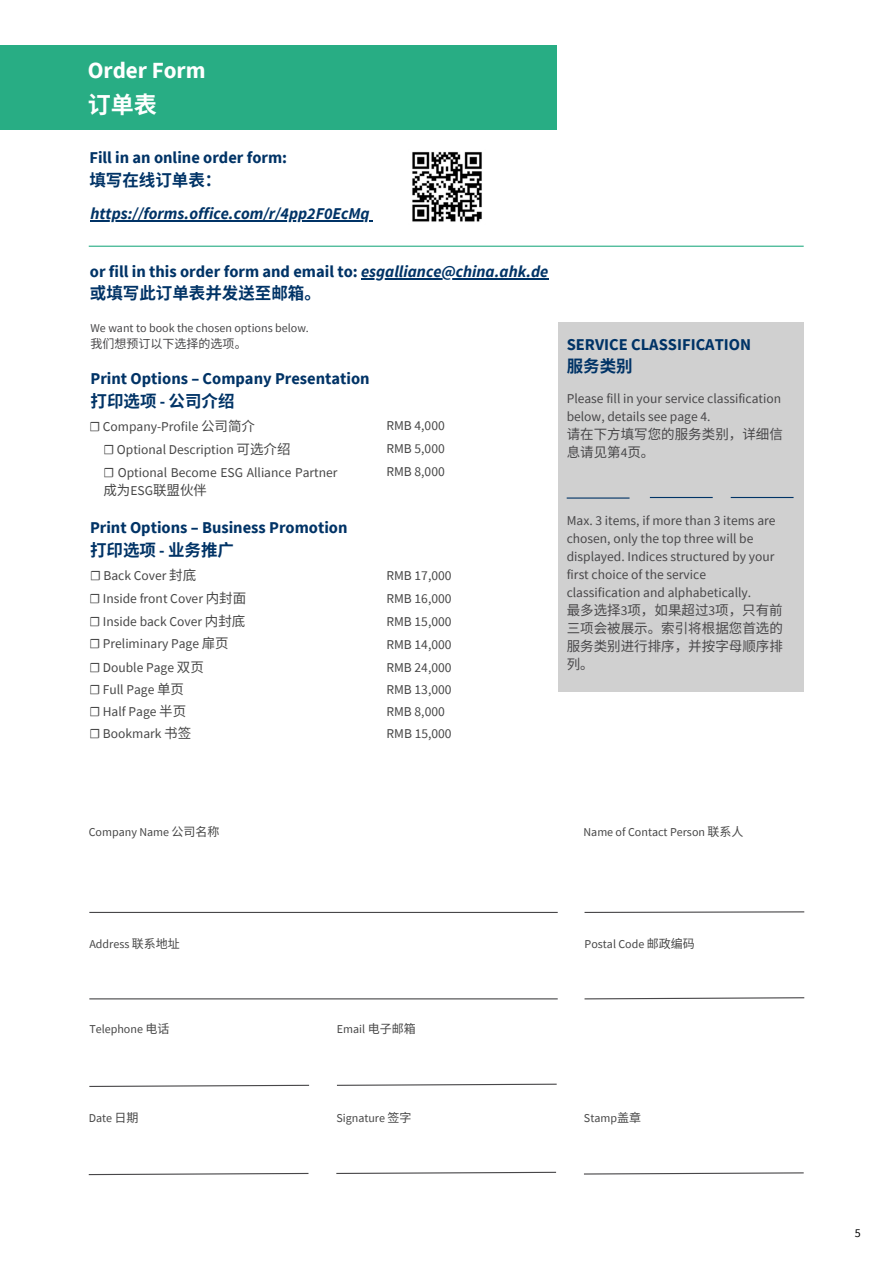
<style>
.page{position:relative;width:894px;height:1264px;background:#fff}
.page>*{position:absolute;margin:0;border:0;box-sizing:border-box;transform-origin:0 0}
.t1{font:700 23.1px "Source Sans Pro";color:#fff}
.t2{font:700 23.1px "Noto Sans CJ Ksc";color:#fff}
.t3{font:700 16.5px/22.5px "Source Sans Pro";color:#036}
.t4{font:italic 700 16.5px "Source Sans Pro";color:#036}
.t5{font:700 16.5px "Noto Sans CJ Ksc";color:#036}
.t6{font:13.5px/18px "Source Sans Pro";color:#474747}
.t7{font:13.5px/18px "Source Sans Pro";color:#484749}
.t8{font:12px "Source Sans Pro";color:#474747}
.t9{font:12px "Source Sans Pro";color:#484749}
.t10{font:12px "Noto Sans CJ Ksc";color:#484749}
.t11{font:12px "Source Sans Pro";color:#000}
.s1{font-family:"Noto Sans CJ Ksc"}
.s2{font-style:italic}
</style>
<div class="page">
<div style="left:0;top:45px;width:556px;height:85px;background:#28ad84"></div>
<hr style="left:89px;top:246px;width:714px;height:1px;background:#28ad84">
<div style="left:558px;top:322px;width:246px;height:370px;background:#d0d0d0"></div>
<hr style="left:649px;top:497px;width:63px;height:1px;background:#036">
<hr style="left:566px;top:497px;width:63px;height:1px;background:#036">
<hr style="left:730px;top:497px;width:63px;height:1px;background:#036">
<img style="left:412px;top:152px;width:70px;height:70px">
<hr style="left:90px;top:220px;width:279px;height:2px;background:#036">
<hr style="left:361px;top:278px;width:187px;height:1px;background:#036">
<hr style="left:89px;top:911px;width:468px;height:2px;background:#484749">
<svg style="left:584px;top:911px;width:221px;height:2px"></svg>
<hr style="left:89px;top:998px;width:468px;height:1px;background:#484749">
<svg style="left:584px;top:997px;width:221px;height:3px"></svg>
<svg style="left:337px;top:1083px;width:220px;height:3px"></svg>
<svg style="left:89px;top:1084px;width:221px;height:3px"></svg>
<svg style="left:336px;top:1171px;width:221px;height:3px"></svg>
<svg style="left:88px;top:1172px;width:221px;height:3px"></svg>
<svg style="left:584px;top:1172px;width:220px;height:3px"></svg>
<p class="t1" style="left:88px;top:55px;width:119px">Order Form</p>
<h3 class="t2" style="left:88px;top:86px;width:71px">订单表</h3>
<p class="t3" style="left:89px;top:146px;width:199px">Fill in an online order form:<span class="s1">填写在线订单表：</span></p>
<h5 class="t4" style="left:90px;top:203px;width:280px">https://forms.office.com/r/4pp2F0EcMq</h5>
<p class="t3" style="left:90px;top:260px;width:460px">or fill in this order form and email to: <span class="s2">esgalliance@china.ahk.de</span></p>
<p class="t5" style="left:90px;top:280px;width:232px">或填写此订单表并发送至邮箱。</p>
<p class="t9" style="left:90px;top:320px;width:220px">We want to book the chosen options below.</p>
<h3 class="t10" style="left:90px;top:334px;width:158px">我们想预订以下选择的选项。</h3>
<h5 class="t3" style="left:90px;top:367px;width:280px">Print Options – Company Presentation<span class="s1">打印选项</span> - <span class="s1">公司介绍</span></h5>
<h5 class="t6" style="left:89px;top:417px;width:167px">☐ Company-Profile <span class="s1">公司简介</span></h5>
<h5 class="t6" style="left:103px;top:463px;width:235px">☐ Optional Become ESG Alliance Partner<span class="s1">成为</span>ESG<span class="s1">联盟伙伴</span></h5>
<h4 class="t6" style="left:103px;top:440px;width:189px">☐ Optional Description <span class="s1">可选介绍</span></h4>
<h4 class="t6" style="left:386px;top:416px;width:60px">RMB 4,000</h4>
<h4 class="t6" style="left:386px;top:439px;width:60px">RMB 5,000</h4>
<h3 class="t6" style="left:386px;top:462px;width:60px">RMB 8,000</h3>
<h5 class="t3" style="left:90px;top:516px;width:259px">Print Options – Business Promotion<span class="s1">打印选项</span> - <span class="s1">业务推广</span></h5>
<h5 class="t6" style="left:90px;top:566px;width:108px">☐ Back Cover <span class="s1">封底</span></h5>
<h5 class="t6" style="left:89px;top:589px;width:157px">☐ Inside front Cover <span class="s1">内封面</span></h5>
<h5 class="t6" style="left:89px;top:612px;width:158px">☐ Inside back Cover <span class="s1">内封底</span></h5>
<h5 class="t6" style="left:89px;top:657px;width:114px">☐ Double Page <span class="s1">双页</span></h5>
<h5 class="t6" style="left:89px;top:680px;width:95px">☐ Full Page <span class="s1">单页</span></h5>
<h5 class="t6" style="left:89px;top:702px;width:97px">☐ Half Page <span class="s1">半页</span></h5>
<h5 class="t6" style="left:386px;top:566px;width:67px">RMB 17,000</h5>
<h4 class="t6" style="left:386px;top:589px;width:67px">RMB 16,000</h4>
<h4 class="t6" style="left:386px;top:612px;width:67px">RMB 15,000</h4>
<h4 class="t6" style="left:386px;top:657px;width:67px">RMB 24,000</h4>
<h4 class="t6" style="left:386px;top:680px;width:67px">RMB 13,000</h4>
<h4 class="t6" style="left:386px;top:702px;width:60px">RMB 8,000</h4>
<h4 class="t6" style="left:89px;top:634px;width:139px">☐ Preliminary Page <span class="s1">扉页</span></h4>
<h4 class="t6" style="left:386px;top:635px;width:67px">RMB 14,000</h4>
<h4 class="t6" style="left:89px;top:724px;width:103px">☐ Bookmark <span class="s1">书签</span></h4>
<h2 class="t6" style="left:386px;top:724px;width:67px">RMB 15,000</h2>
<h1 class="t3" style="left:566px;top:332px;width:186px">SERVICE CLASSIFICATION<span class="s1">服务类别</span></h1>
<h1 class="t7" style="left:566px;top:389px;width:218px">Please fill in your service classification below, details see page 4.<br><span class="s1">请在下方填写您的服务类别，详细信息请见第</span>4<span class="s1">页。</span></h1>
<h3 class="t7" style="left:566px;top:511px;width:218px">Max. 3 items, if more than 3 items are chosen, only the top three will be displayed. Indices structured by your first choice of the service classification and alphabetically.<br><span class="s1">最多选择</span>3<span class="s1">项，如果超过</span>3<span class="s1">项，只有前三项会被展示。索引将根据您首选的服务类别进行排序，并按字母顺序排列。</span></h3>
<p class="t8" style="left:89px;top:824px;width:132px">Company Name <span class="s1">公司名称</span></p>
<p class="t8" style="left:583px;top:824px;width:160px">Name of Contact Person <span class="s1">联系人</span></p>
<p class="t8" style="left:89px;top:935px;width:92px">Address <span class="s1">联系地址</span></p>
<p class="t8" style="left:584px;top:935px;width:112px">Postal Code <span class="s1">邮政编码</span></p>
<p class="t8" style="left:89px;top:1021px;width:82px">Telephone <span class="s1">电话</span></p>
<p class="t8" style="left:337px;top:1021px;width:80px">Email <span class="s1">电子邮箱</span></p>
<p class="t8" style="left:89px;top:1109px;width:51px">Date <span class="s1">日期</span></p>
<p class="t8" style="left:336px;top:1109px;width:77px">Signature <span class="s1">签字</span></p>
<p class="t8" style="left:583px;top:1110px;width:59px">Stamp<span class="s1">盖章</span></p>
<h5 class="t11" style="left:854px;top:1225px;width:7px">5</h5>
</div>
